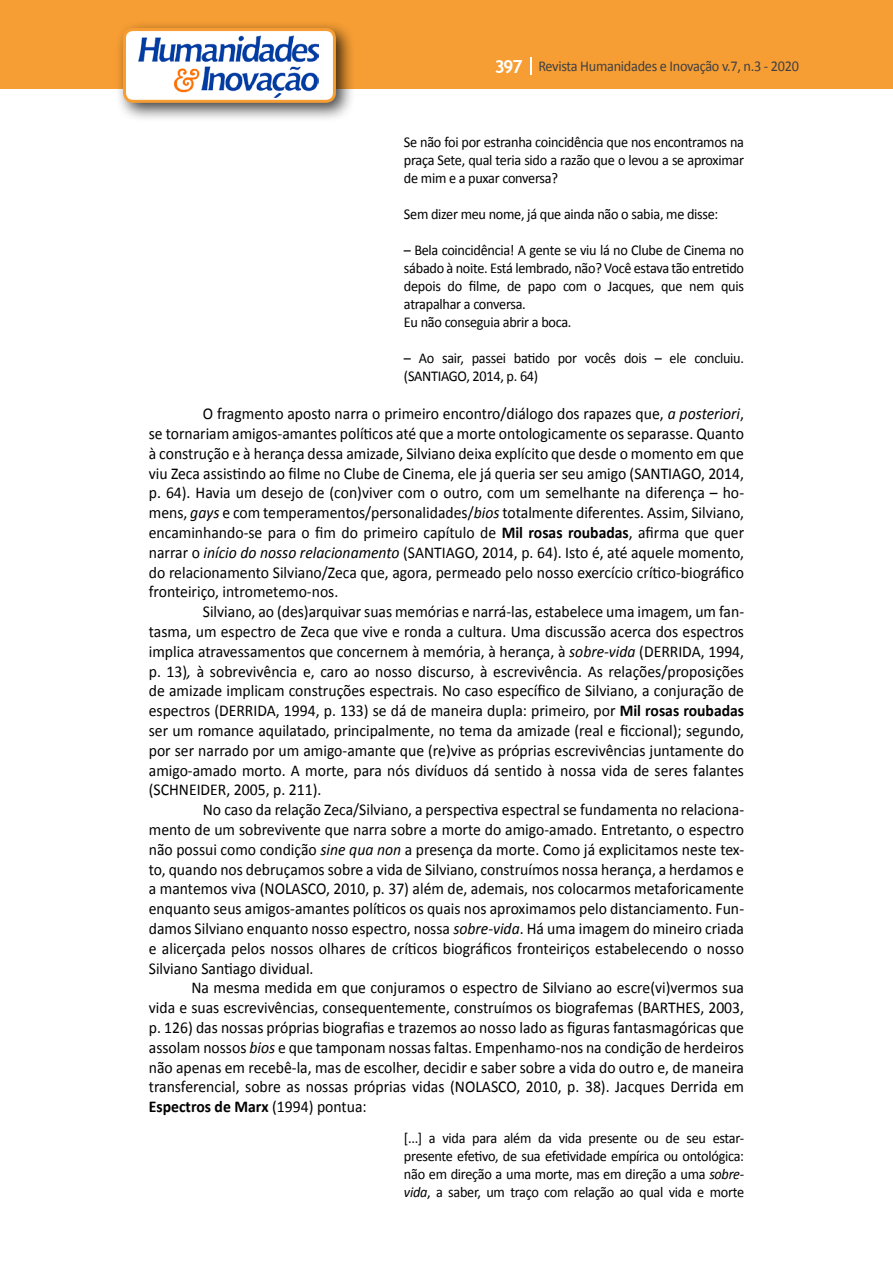
<style>
.page{position:relative;width:893px;height:1263px;background:#fff}
.page>*{position:absolute;margin:0;border:0;box-sizing:border-box;transform-origin:0 0}
.t1{font:16.5px/19.8px "Calibri";color:#000;text-align:justify;scale:.95 1}
.t2{font:15px/18px "Calibri";letter-spacing:-.02em;color:#000;text-align:justify;scale:.95 1}
.t3{font:15px "Calibri";letter-spacing:-.02em;color:#414042;scale:.95 1}
.s1{font-family:"Trebuchet MS";font-weight:700;font-size:18px;color:#fff}
.s2{font-style:italic}
.s3{font-weight:700}
</style>
<div class="page">
<div style="left:0;top:0;width:893px;height:88px;background:#f69e34"></div>
<svg style="left:530px;top:57px;width:2px;height:18px"></svg>
<div style="left:115px;top:20px;width:241px;height:103px;background:#000;opacity:.75"></div>
<div style="left:125px;top:30px;width:209px;height:71px;background:#fff;border-radius:9px"></div>
<img style="left:138px;top:35px;width:181px;height:62px">
<div style="left:123px;top:28px;width:213px;height:75px;border:3px solid #f69e34;border-radius:9px"></div>
<p class="t3" style="left:495px;top:57px;width:322px"><span class="s1">397</span> Revista Humanidades e Inovação v.7, n.3 - 2020</p>
<p class="t2" style="left:404px;top:133px;width:359px">Se não foi por estranha coincidência que nos encontramos na praça Sete, qual teria sido a razão que o levou a se aproximar de mim e a puxar conversa?</p>
<p class="t2" style="left:404px;top:205px;width:333px">Sem dizer meu nome, já que ainda não o sabia, me disse:</p>
<p class="t2" style="left:404px;top:241px;width:359px;text-align:left">– Bela coincidência! A gente se viu lá no Clube de Cinema no sábado à noite. Está lembrado, não? Você estava tão entretido depois do filme, de papo com o Jacques, que nem quis atrapalhar a conversa.<br>Eu não conseguia abrir a boca.</p>
<p class="t2" style="left:404px;top:349px;width:359px">– Ao sair, passei batido por vocês dois – ele concluiu. (SANTIAGO, 2014, p. 64)</p>
<p class="t1" style="left:149px;top:404px;width:628px;text-indent:54px">O fragmento aposto narra o primeiro encontro/diálogo dos rapazes que, <span class="s2">a posteriori</span>, se tornariam amigos-amantes políticos até que a morte ontologicamente os separasse. Quanto à construção e à herança dessa amizade, Silviano deixa explícito que desde o momento em que viu Zeca assistindo ao filme no Clube de Cinema, ele já queria ser seu amigo (SANTIAGO, 2014, p. 64). Havia um desejo de (con)viver com o outro, com um semelhante na diferença – ho&shy;mens, <span class="s2">gays</span> e com temperamentos/personalidades/<span class="s2">bios</span> totalmente diferentes. Assim, Silviano, encaminhando-se para o fim do primeiro capítulo de <span class="s3">Mil rosas roubadas</span>, afirma que quer narrar o <span class="s2">início do nosso relacionamento</span> (SANTIAGO, 2014, p. 64). Isto é, até aquele momento, do relacionamento Silviano/Zeca que, agora, permeado pelo nosso exercício crítico-biográfico fronteiriço, intrometemo-nos.</p>
<p class="t1" style="left:149px;top:602px;width:628px;text-indent:54px">Silviano, ao (des)arquivar suas memórias e narrá-las, estabelece uma imagem, um fan&shy;tasma, um espectro de Zeca que vive e ronda a cultura. Uma discussão acerca dos espectros implica atravessamentos que concernem à memória, à herança, à <span class="s2">sobre-vida</span> (DERRIDA, 1994, p. 13)<span class="s2">,</span> à sobrevivência e, caro ao nosso discurso, à escrevivência. As relações/proposições de amizade implicam construções espectrais. No caso específico de Silviano, a conjuração de espectros (DERRIDA, 1994, p. 133) se dá de maneira dupla: primeiro, por <span class="s3">Mil rosas roubadas </span>ser um romance aquilatado, principalmente, no tema da amizade (real e ficcional); segundo, por ser narrado por um amigo-amante que (re)vive as próprias escrevivências juntamente do amigo-amado morto. A morte, para nós divíduos dá sentido à nossa vida de seres falantes (SCHNEIDER, 2005, p. 211).</p>
<p class="t1" style="left:149px;top:800px;width:628px;text-indent:54px">No caso da relação Zeca/Silviano, a perspectiva espectral se fundamenta no relaciona&shy;mento de um sobrevivente que narra sobre a morte do amigo-amado. Entretanto, o espectro não possui como condição <span class="s2">sine qua non</span> a presença da morte. Como já explicitamos neste tex&shy;to, quando nos debruçamos sobre a vida de Silviano, construímos nossa herança, a herdamos e a mantemos viva (NOLASCO, 2010, p. 37) além de, ademais, nos colocarmos metaforicamente enquanto seus amigos-amantes políticos os quais nos aproximamos pelo distanciamento. Fun&shy;damos Silviano enquanto nosso espectro, nossa <span class="s2">sobre-vida</span>. Há uma imagem do mineiro criada e alicerçada pelos nossos olhares de críticos biográficos fronteiriços estabelecendo o nosso Silviano Santiago dividual.</p>
<p class="t1" style="left:149px;top:978px;width:628px;text-indent:43px">Na mesma medida em que conjuramos o espectro de Silviano ao escre(vi)vermos sua vida e suas escrevivências, consequentemente, construímos os biografemas (BARTHES, 2003, p. 126) das nossas próprias biografias e trazemos ao nosso lado as figuras fantasmagóricas que assolam nossos <span class="s2">bios</span> e que tamponam nossas faltas. Empenhamo-nos na condição de herdeiros não apenas em recebê-la, mas de escolher, decidir e saber sobre a vida do outro e, de maneira transferencial, sobre as nossas próprias vidas (NOLASCO, 2010, p. 38). Jacques Derrida em <span class="s3">Espectros de Marx</span> (1994) pontua:</p>
<p class="t2" style="left:404px;top:1129px;width:360px">[...] a vida para além da vida presente ou de seu estar&shy;presente efetivo, de sua efetividade empírica ou ontológica: não em direção a uma morte, mas em direção a uma <span class="s2">sobre&shy;vida</span>, a saber, um traço com relação ao qual vida e morte</p>
</div>
